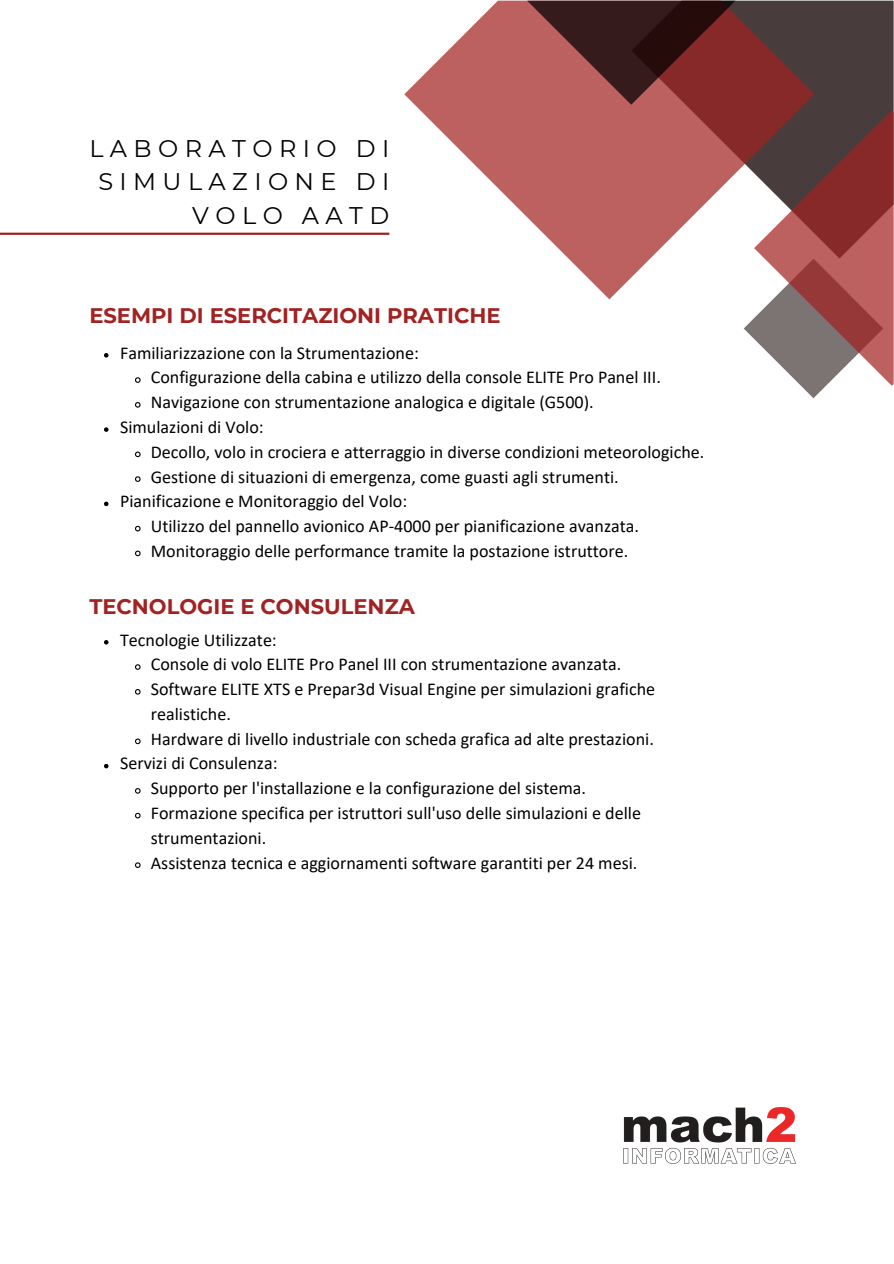
<style>
.page{position:relative;width:894px;height:1264px;background:#fff}
.page>*{position:absolute;margin:0;border:0;box-sizing:border-box;transform-origin:0 0}
.t1{font:24px/33.2px "Montserrat";letter-spacing:.265em;color:#000;text-align:right}
.t2{font:700 21px "Montserrat";color:#a22222}
.t3{font:18px/24.8px "Calibri";color:#000}
</style>
<div class="page">
<img style="left:623px;top:1107px;width:173px;height:57px">
<hr style="left:0;top:233px;width:389px;height:2px;background:#a22222">
<div style="left:814px;top:1px;width:79px;height:109px;background:#493c3c"></div>
<svg style="left:743px;top:110px;width:150px;height:288px"></svg>
<svg style="left:404px;top:1px;width:410px;height:298px"></svg>
<svg style="left:527px;top:1px;width:208px;height:104px;background:#6b2f2f"></svg>
<svg style="left:104px;top:353px;width:4px;height:4px"></svg>
<svg style="left:135px;top:377px;width:6px;height:6px"></svg>
<svg style="left:135px;top:402px;width:6px;height:6px"></svg>
<svg style="left:104px;top:427px;width:4px;height:5px"></svg>
<svg style="left:135px;top:451px;width:6px;height:7px"></svg>
<svg style="left:135px;top:476px;width:6px;height:6px"></svg>
<svg style="left:104px;top:501px;width:4px;height:5px"></svg>
<svg style="left:135px;top:525px;width:6px;height:7px"></svg>
<svg style="left:135px;top:550px;width:6px;height:7px"></svg>
<svg style="left:104px;top:640px;width:4px;height:4px"></svg>
<svg style="left:135px;top:664px;width:6px;height:6px"></svg>
<svg style="left:135px;top:689px;width:6px;height:6px"></svg>
<svg style="left:135px;top:738px;width:6px;height:7px"></svg>
<svg style="left:104px;top:763px;width:4px;height:5px"></svg>
<svg style="left:135px;top:788px;width:6px;height:6px"></svg>
<svg style="left:135px;top:812px;width:6px;height:7px"></svg>
<svg style="left:135px;top:862px;width:6px;height:6px"></svg>
<p class="t1" style="left:89px;top:132px;width:301px">LABORATORIO DI<br>SIMULAZIONE DI<br>VOLO AATD</p>
<h1 class="t2" style="left:89px;top:303px;width:412px">ESEMPI DI ESERCITAZIONI PRATICHE</h1>
<h2 class="t3" style="left:120px;top:342px;width:300px">Familiarizzazione con la Strumentazione:</h2>
<p class="t3" style="left:151px;top:366px;width:511px">Configurazione della cabina e utilizzo della console ELITE Pro Panel III.</p>
<p class="t3" style="left:151px;top:391px;width:444px">Navigazione con strumentazione analogica e digitale (G500).</p>
<p class="t3" style="left:120px;top:416px;width:145px">Simulazioni di Volo:</p>
<p class="t3" style="left:151px;top:441px;width:555px">Decollo, volo in crociera e atterraggio in diverse condizioni meteorologiche.</p>
<p class="t3" style="left:151px;top:465px;width:469px">Gestione di situazioni di emergenza, come guasti agli strumenti.</p>
<p class="t3" style="left:120px;top:490px;width:288px">Pianificazione e Monitoraggio del Volo:</p>
<p class="t3" style="left:151px;top:515px;width:489px">Utilizzo del pannello avionico AP-4000 per pianificazione avanzata.</p>
<p class="t3" style="left:151px;top:540px;width:479px">Monitoraggio delle performance tramite la postazione istruttore.</p>
<p class="t2" style="left:89px;top:594px;width:327px">TECNOLOGIE E CONSULENZA</p>
<p class="t3" style="left:120px;top:628px;width:158px">Tecnologie Utilizzate:</p>
<h2 class="t3" style="left:151px;top:653px;width:472px">Console di volo ELITE Pro Panel III con strumentazione avanzata.</h2>
<p class="t3" style="left:151px;top:678px;width:505px">Software ELITE XTS e Prepar3d Visual Engine per simulazioni grafiche realistiche.</p>
<p class="t3" style="left:151px;top:727px;width:504px">Hardware di livello industriale con scheda grafica ad alte prestazioni.</p>
<p class="t3" style="left:120px;top:752px;width:159px">Servizi di Consulenza:</p>
<p class="t3" style="left:151px;top:777px;width:436px">Supporto per l'installazione e la configurazione del sistema.</p>
<p class="t3" style="left:151px;top:802px;width:491px">Formazione specifica per istruttori sull'uso delle simulazioni e delle strumentazioni.</p>
<p class="t3" style="left:151px;top:851px;width:488px">Assistenza tecnica e aggiornamenti software garantiti per 24 mesi.</p>
</div>
